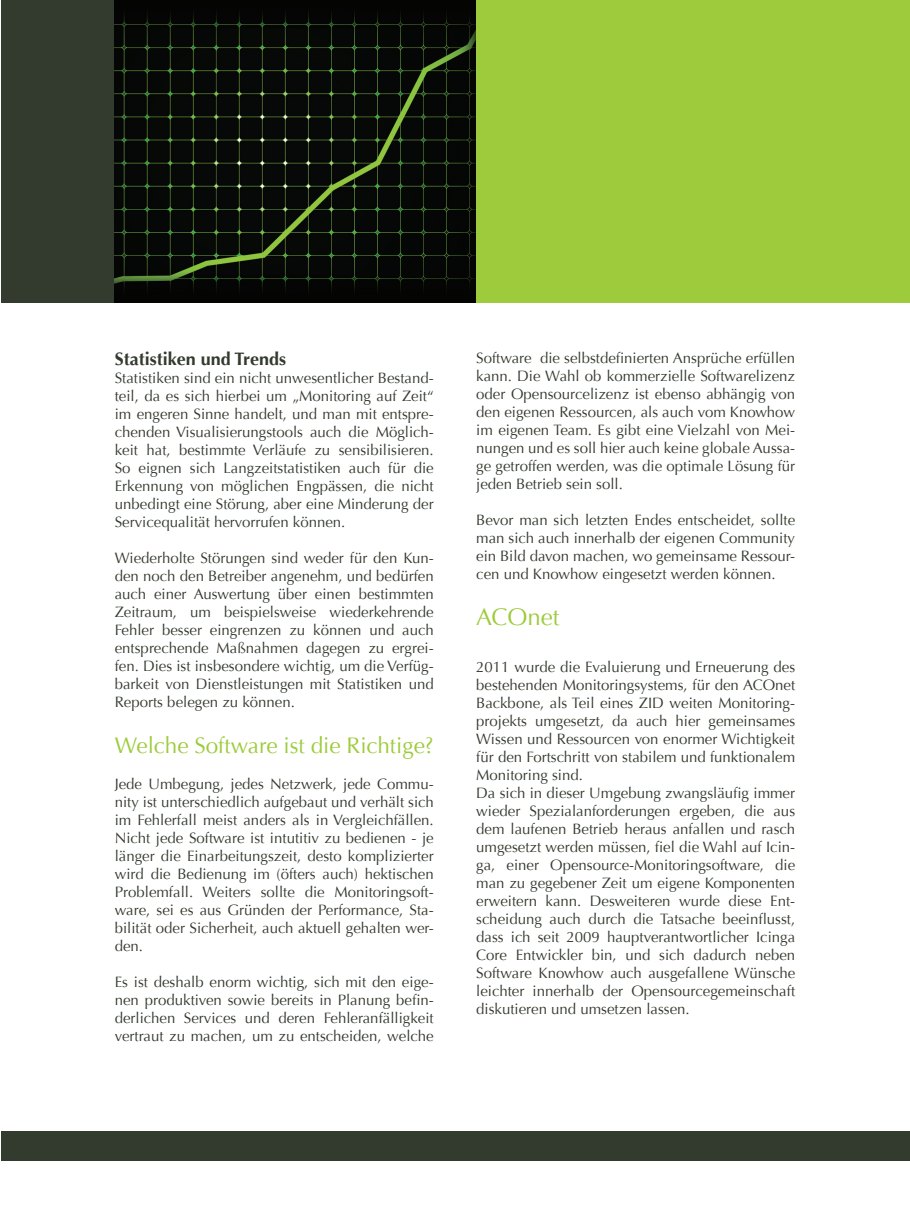
<style>
.page{position:relative;width:910px;height:1208px;background:#fff}
.page>*{position:absolute;margin:0;border:0;box-sizing:border-box;transform-origin:0 0}
.t1{font:24px "Optima";color:#9dcb3b}
.t2{font:22.5px "Optima";color:#9dcb3b}
.t3{font:700 18px "Optima";color:#333a2e}
.t4{font:15px/18px "Optima";color:#333a2e;text-align:justify}
</style>
<div class="page">
<div style="left:2px;top:0;width:113px;height:302px;background:#333a2e"></div>
<img style="left:115px;top:0;width:361px;height:302px">
<div style="left:476px;top:0;width:434px;height:302px;background:#9dcb3b"></div>
<div style="left:2px;top:1131px;width:908px;height:30px;background:#333a2e"></div>
<p class="t3" style="left:115px;top:349px;width:173px">Statistiken und Trends</p>
<p class="t4" style="left:115px;top:369px;width:320px">Statistiken sind ein nicht unwesentlicher Bestand&shy;teil, da es sich hierbei um „Monitoring auf Zeit“ im engeren Sinne handelt, und man mit entspre&shy;chenden Visualisierungstools auch die Möglich&shy;keit hat, bestimmte Verläufe zu sensibilisieren.<br>So eignen sich Langzeitstatistiken auch für die Erkennung von möglichen Engpässen, die nicht unbedingt eine Störung, aber eine Minderung der Servicequalität hervorrufen können.</p>
<p class="t4" style="left:115px;top:549px;width:320px">Wiederholte Störungen sind weder für den Kun&shy;den noch den Betreiber angenehm, und bedürfen auch einer Auswertung über einen bestimmten Zeitraum, um beispielsweise wiederkehrende Fehler besser eingrenzen zu können und auch entsprechende Maßnahmen dagegen zu ergrei&shy;fen. Dies ist insbesondere wichtig, um die Verfüg&shy;barkeit von Dienstleistungen mit Statistiken und Reports belegen zu können.</p>
<h2 class="t2" style="left:115px;top:732px;width:320px">Welche Software ist die Richtige?</h2>
<p class="t4" style="left:115px;top:774px;width:320px">Jede Umbegung, jedes Netzwerk, jede Commu&shy;nity ist unterschiedlich aufgebaut und verhält sich im Fehlerfall meist anders als in Vergleichfällen.<br>Nicht jede Software ist intutitiv zu bedienen - je länger die Einarbeitungszeit, desto komplizierter wird die Bedienung im (öfters auch) hektischen Problemfall. Weiters sollte die Monitoringsoft&shy;ware, sei es aus Gründen der Performance, Sta&shy;bilität oder Sicherheit, auch aktuell gehalten wer&shy;den.</p>
<p class="t4" style="left:115px;top:972px;width:320px">Es ist deshalb enorm wichtig, sich mit den eige&shy;nen produktiven sowie bereits in Planung befin&shy;derlichen Services und deren Fehleranfälligkeit vertraut zu machen, um zu entscheiden, welche</p>
<p class="t4" style="left:476px;top:349px;width:320px">Software die selbstdefinierten Ansprüche erfüllen kann. Die Wahl ob kommerzielle Softwarelizenz oder Opensourcelizenz ist ebenso abhängig von den eigenen Ressourcen, als auch vom Knowhow im eigenen Team. Es gibt eine Vielzahl von Mei&shy;nungen und es soll hier auch keine globale Aussa&shy;ge getroffen werden, was die optimale Lösung für jeden Betrieb sein soll.</p>
<p class="t4" style="left:476px;top:511px;width:320px">Bevor man sich letzten Endes entscheidet, sollte man sich auch innerhalb der eigenen Community ein Bild davon machen, wo gemeinsame Ressour&shy;cen und Knowhow eingesetzt werden können.</p>
<h1 class="t1" style="left:476px;top:603px;width:85px">ACOnet</h1>
<p class="t4" style="left:476px;top:658px;width:320px;text-align:left">2011 wurde die Evaluierung und Erneuerung des bestehenden Monitoringsystems, für den ACOnet Backbone, als Teil eines ZID weiten Monitoring&shy;projekts umgesetzt, da auch hier gemeinsames Wissen und Ressourcen von enormer Wichtigkeit für den Fortschritt von stabilem und funktionalem Monitoring sind.<br>Da sich in dieser Umgebung zwangsläufig immer wieder Spezialanforderungen ergeben, die aus dem laufenen Betrieb heraus anfallen und rasch umgesetzt werden müssen, fiel die Wahl auf Icin&shy;ga, einer Opensource-Monitoringsoftware, die man zu gegebener Zeit um eigene Komponenten erweitern kann. Desweiteren wurde diese Ent&shy;scheidung auch durch die Tatsache beeinflusst, dass ich seit 2009 hauptverantwortlicher Icinga Core Entwickler bin, und sich dadurch neben Software Knowhow auch ausgefallene Wünsche leichter innerhalb der Opensourcegemeinschaft diskutieren und umsetzen lassen.</p>
</div>
